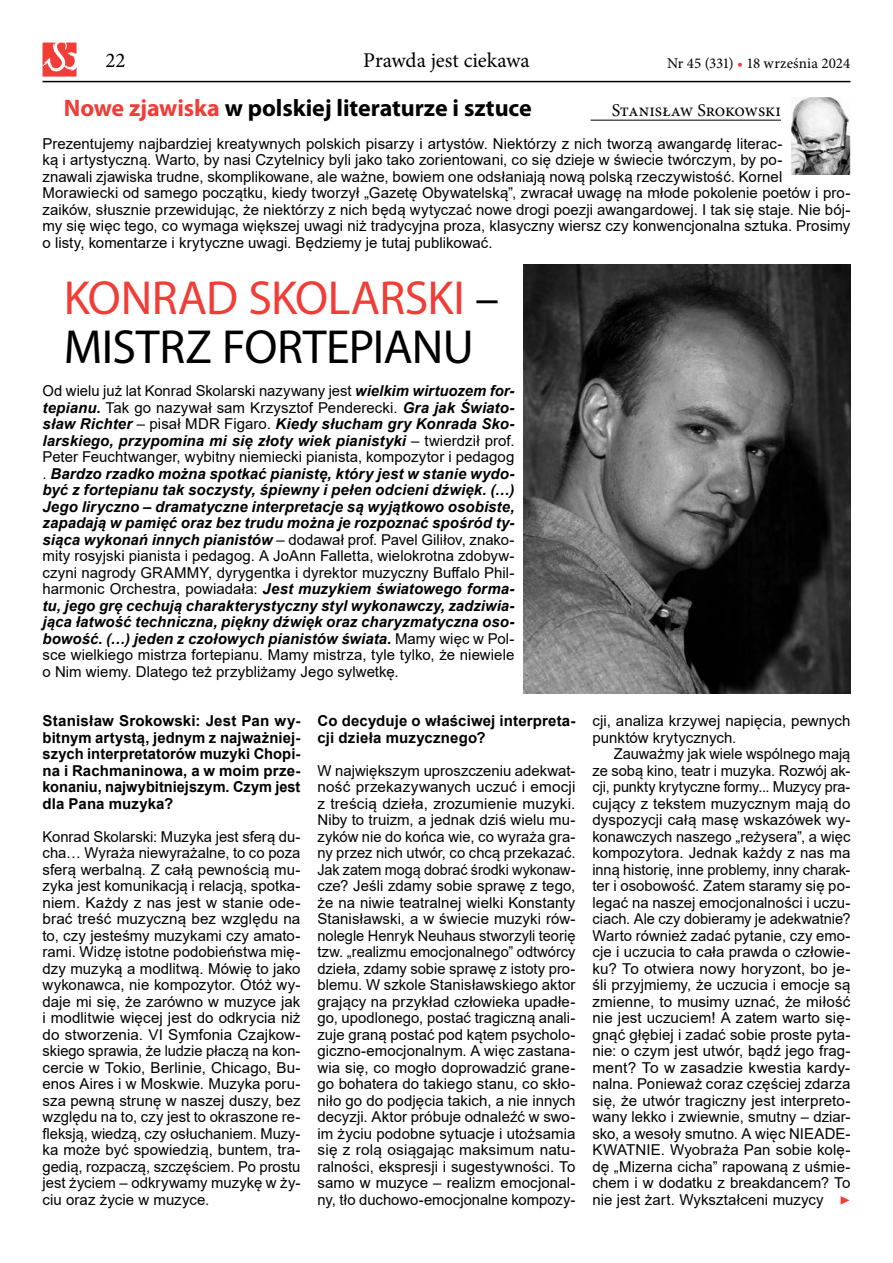
<style>
.page{position:relative;width:893px;height:1263px;background:#fff}
.page>*{position:absolute;margin:0;border:0;box-sizing:border-box;transform-origin:0 0}
.t1{font:48px/49.5px "Myriad Pro";letter-spacing:-.01em;color:#000}
.t2{font:700 24px "Myriad Pro";letter-spacing:-.005em;color:#000}
.t3{font:21px "Minion Pro";color:#000}
.t4{font:18px "Minion Pro";letter-spacing:-.015em;color:#000}
.t5{font:italic 18px "Minion Pro";color:#f13d37}
.t6{font:15px/16.5px "Arial";letter-spacing:.005em;color:#000;text-align:justify}
.t7{font:italic 700 15px/16.5px "Arial";letter-spacing:.005em;color:#000;text-align:justify}
.t8{font:700 15px/16.5px "Arial";letter-spacing:.005em;color:#000;text-align:justify}
.t9{font:15px "Minion Pro";color:#000}
.s1{color:#f13d37}
.s2{font-weight:400;font-style:normal}
.s3{font-style:normal}
</style>
<div class="page">
<hr style="left:591px;top:120px;width:190px;height:1px;background:#000">
<img style="left:791px;top:98px;width:59px;height:76px">
<img style="left:523px;top:264px;width:327px;height:429px">
<hr style="left:43px;top:81px;width:807px;height:1px;background:#000">
<svg style="left:43px;top:43px;width:34px;height:34px"></svg>
<h3 class="t3" style="left:105px;top:46px;width:22px">22</h3>
<h3 class="t3" style="left:363px;top:46px;width:168px">Prawda jest ciekawa</h3>
<p class="t9" style="left:667px;top:53px;width:185px">Nr 45 (331) <span class="s1">•</span> 18 września 2024</p>
<h2 class="t2" style="left:64px;top:92px;width:469px"><span class="s1">Nowe zjawiska</span> w polskiej literaturze i sztuce</h2>
<p class="t6" style="left:43px;top:135px;width:809px;text-align:left">Prezentujemy najbardziej kreatywnych polskich pisarzy i artystów. Niektórzy z nich tworzą awangardę literac-<br>ką i artystyczną. Warto, by nasi Czytelnicy byli jako tako zorientowani, co się dzieje w świecie twórczym, by po-<br>znawali zjawiska trudne, skomplikowane, ale ważne, bowiem one odsłaniają nową polską rzeczywistość. Kornel Morawiecki od samego początku, kiedy tworzył „Gazetę Obywatelską”, zwracał uwagę na młode pokolenie poetów i pro&shy;zaików, słusznie przewidując, że niektórzy z nich będą wytyczać nowe drogi poezji awangardowej. I tak się staje. Nie bój&shy;my się więc tego, co wymaga większej uwagi niż tradycyjna proza, klasyczny wiersz czy konwencjonalna sztuka. Prosimy o listy, komentarze i krytyczne uwagi. Będziemy je tutaj publikować.</p>
<h1 class="t1" style="left:64px;top:272px;width:437px"><span class="s1">KONRAD SKOLARSKI</span> –<br>MISTRZ FORTEPIANU</h1>
<p class="t7" style="left:43px;top:383px;width:474px"><span class="s2">Od wielu już lat Konrad Skolarski nazywany jest</span> wielkim wirtuozem for&shy;tepianu<span class="s3">.</span> <span class="s2">Tak go nazywał sam Krzysztof Penderecki.</span> Gra jak Świato&shy;sław Richter <span class="s2">– pisał MDR Figaro.</span> Kiedy słucham gry Konrada Sko&shy;larskiego, przypomina mi się złoty wiek pianistyki <span class="s2">– twierdził prof.<br>Peter Feuchtwanger, wybitny niemiecki pianista, kompozytor i pedagog .</span> Bardzo rzadko można spotkać pianistę, który jest w stanie wydo&shy;być z fortepianu tak soczysty, śpiewny i pełen odcieni dźwięk. (…)<br>Jego liryczno – dramatyczne interpretacje są wyjątkowo osobiste, zapadają w pamięć oraz bez trudu można je rozpoznać spośród ty&shy;siąca wykonań innych pianistów <span class="s2">– dodawał prof. Pavel Giliłov, znako&shy;mity rosyjski pianista i pedagog. A JoAnn Falletta, wielokrotna zdobyw&shy;czyni nagrody GRAMMY, dyrygentka i dyrektor muzyczny Buffalo Phil&shy;harmonic Orchestra, powiadała:</span> Jest muzykiem światowego forma&shy;tu, jego grę cechują charakterystyczny styl wykonawczy, zadziwia&shy;jąca łatwość techniczna, piękny dźwięk oraz charyzmatyczna oso&shy;bowość. (…) jeden z czołowych pianistów świata<span class="s3">.</span> <span class="s2">Mamy więc w Pol&shy;sce wielkiego mistrza fortepianu. Mamy mistrza, tyle tylko, że niewiele o Nim wiemy. Dlatego też przybliżamy Jego sylwetkę.</span></p>
<p class="t4" style="left:612px;top:98px;width:171px">Stanisław Srokowski</p>
<p class="t8" style="left:43px;top:713px;width:259px">Stanisław Srokowski: Jest Pan wy&shy;bitnym artystą, jednym z najważniej&shy;szych interpretatorów muzyki Chopi&shy;na i Rachmaninowa, a w moim prze&shy;konaniu, najwybitniejszym. Czym jest dla Pana muzyka?</p>
<p class="t6" style="left:43px;top:828px;width:259px">Konrad Skolarski: Muzyka jest sferą du&shy;cha… Wyraża niewyrażalne, to co poza sferą werbalną. Z całą pewnością mu&shy;zyka jest komunikacją i relacją, spotka&shy;niem. Każdy z nas jest w stanie ode&shy;brać treść muzyczną bez względu na to, czy jesteśmy muzykami czy amato&shy;rami. Widzę istotne podobieństwa mię&shy;dzy muzyką a modlitwą. Mówię to jako wykonawca, nie kompozytor. Otóż wy&shy;daje mi się, że zarówno w muzyce jak i modlitwie więcej jest do odkrycia niż do stworzenia. VI Symfonia Czajkow&shy;skiego sprawia, że ludzie płaczą na kon&shy;cercie w Tokio, Berlinie, Chicago, Bu&shy;enos Aires i w Moskwie. Muzyka poru&shy;sza pewną strunę w naszej duszy, bez względu na to, czy jest to okraszone re&shy;fleksją, wiedzą, czy osłuchaniem. Muzy&shy;ka może być spowiedzią, buntem, tra&shy;gedią, rozpaczą, szczęściem. Po prostu jest życiem – odkrywamy muzykę w ży&shy;ciu oraz życie w muzyce.</p>
<p class="t8" style="left:317px;top:713px;width:259px">Co decyduje o właściwej interpreta&shy;cji dzieła muzycznego?</p>
<p class="t6" style="left:317px;top:762px;width:259px">W największym uproszczeniu adekwat&shy;ność przekazywanych uczuć i emocji z treścią dzieła, zrozumienie muzyki.<br>Niby to truizm, a jednak dziś wielu mu&shy;zyków nie do końca wie, co wyraża gra&shy;ny przez nich utwór, co chcą przekazać.<br>Jak zatem mogą dobrać środki wykonaw&shy;cze? Jeśli zdamy sobie sprawę z tego, że na niwie teatralnej wielki Konstanty Stanisławski, a w świecie muzyki rów&shy;nolegle Henryk Neuhaus stworzyli teorię tzw. „realizmu emocjonalnego” odtwórcy dzieła, zdamy sobie sprawę z istoty pro&shy;blemu. W szkole Stanisławskiego aktor grający na przykład człowieka upadłe&shy;go, upodlonego, postać tragiczną anali&shy;zuje graną postać pod kątem psycholo&shy;giczno-emocjonalnym. A więc zastana&shy;wia się, co mogło doprowadzić grane&shy;go bohatera do takiego stanu, co skło&shy;niło go do podjęcia takich, a nie innych decyzji. Aktor próbuje odnaleźć w swo&shy;im życiu podobne sytuacje i utożsamia się z rolą osiągając maksimum natu&shy;ralności, ekspresji i sugestywności. To samo w muzyce – realizm emocjonal&shy;ny, tło duchowo-emocjonalne kompozy-</p>
<p class="t6" style="left:592px;top:712px;width:259px">cji, analiza krzywej napięcia, pewnych punktów krytycznych.</p>
<p class="t6" style="left:592px;top:745px;width:259px;text-indent:21px">Zauważmy jak wiele wspólnego mają ze sobą kino, teatr i muzyka. Rozwój ak&shy;cji, punkty krytyczne formy... Muzycy pra&shy;cujący z tekstem muzycznym mają do dyspozycji całą masę wskazówek wy&shy;konawczych naszego „reżysera”, a więc kompozytora. Jednak każdy z nas ma inną historię, inne problemy, inny charak&shy;ter i osobowość. Zatem staramy się po&shy;legać na naszej emocjonalności i uczu&shy;ciach. Ale czy dobieramy je adekwatnie?<br>Warto również zadać pytanie, czy emo&shy;cje i uczucia to cała prawda o człowie&shy;ku? To otwiera nowy horyzont, bo je&shy;śli przyjmiemy, że uczucia i emocje są zmienne, to musimy uznać, że miłość nie jest uczuciem! A zatem warto się&shy;gnąć głębiej i zadać sobie proste pyta&shy;nie: o czym jest utwór, bądź jego frag&shy;ment? To w zasadzie kwestia kardy&shy;nalna. Ponieważ coraz częściej zdarza się, że utwór tragiczny jest interpreto&shy;wany lekko i zwiewnie, smutny – dziar&shy;sko, a wesoły smutno. A więc NIEADE-KWATNIE. Wyobraża Pan sobie kolę&shy;dę „Mizerna cicha” rapowaną z uśmie&shy;chem i w dodatku z breakdancem? To nie jest żart. Wykształceni muzycy</p>
<p class="t5" style="left:839px;top:1186px;width:12px">▶</p>
</div>
